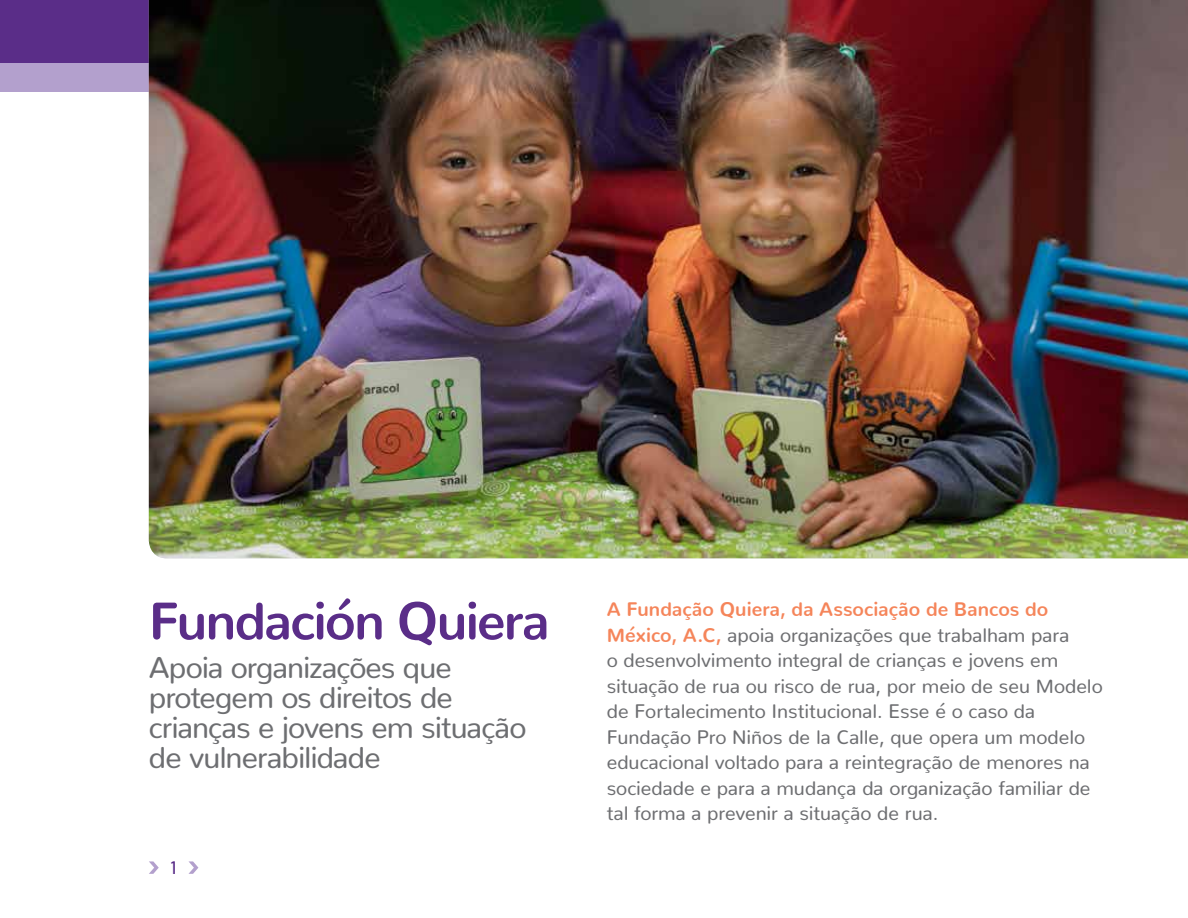
<style>
.page{position:relative;width:1188px;height:918px;background:#fff}
.page>*{position:absolute;margin:0;border:0;box-sizing:border-box;transform-origin:0 0}
.t1{font:700 52.5px "Nunito";letter-spacing:-.03em;color:#5a2d88}
.t2{font:30px/30px "Nunito";letter-spacing:-.03em;color:#6d6e71}
.t3{font:19.5px/25.5px "Nunito";letter-spacing:-.005em;color:#6d6e71}
.t4{font:500 semi-condensed 18px "Barlow";color:#5a2d88}
.s1{font-weight:700;color:#f5855a}
</style>
<div class="page">
<svg style="left:189px;top:861px;width:9px;height:13px"></svg>
<svg style="left:149px;top:861px;width:10px;height:13px"></svg>
<div style="left:0;top:0;width:176px;height:64px;background:#5a2d88"></div>
<div style="left:0;top:64px;width:176px;height:28px;background:#b3a0cd"></div>
<img style="left:149px;top:0;width:1039px;height:558px">
<h1 class="t1" style="left:149px;top:574px;width:402px">Fundación Quiera</h1>
<h2 class="t2" style="left:149px;top:649px;width:379px">Apoia organizações que protegem os direitos de crianças e jovens em situação de vulnerabilidade</h2>
<p class="t4" style="left:171px;top:856px;width:7px">1</p>
<p class="t3" style="left:607px;top:595px;width:497px"><span class="s1">A Fundação Quiera, da Associação de Bancos do México, A.C,</span> apoia organizações que trabalham para<br>o desenvolvimento integral de crianças e jovens em situação de rua ou risco de rua, por meio de seu Modelo de Fortalecimento Institucional. Esse é o caso da Fundação Pro Niños de la Calle, que opera um modelo educacional voltado para a reintegração de menores na sociedade e para a mudança da organização familiar de tal forma a prevenir a situação de rua.</p>
</div>
